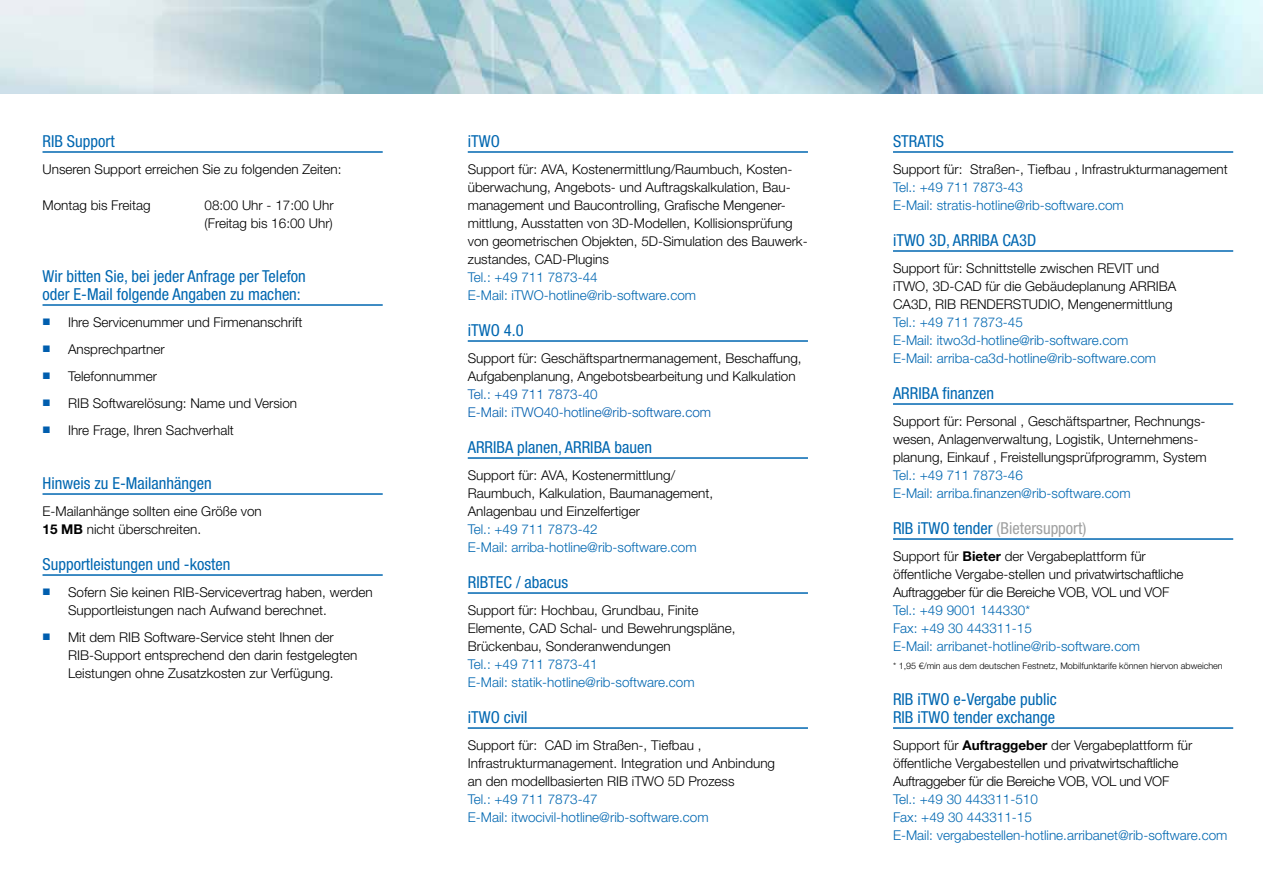
<style>
.page{position:relative;width:1263px;height:893px;background:#fff}
.page>*{position:absolute;margin:0;border:0;box-sizing:border-box;transform-origin:0 0}
.t1{font:condensed 16.5px/18px "Helvetica Neue LT Pro";color:#0067b1}
.t2{font:condensed 16.5px "Helvetica Neue LT Pro";color:#9fa0a0}
.t3{font:300 13.5px/18px "Helvetica Neue LT Pro";color:#000}
.t4{font:300 13.5px/18px "Helvetica Neue LT Pro";color:#0067b1}
.t5{font:300 13.5px/18px "Helvetica Neue LT Pro";letter-spacing:-.02em;color:#000}
.t6{font:300 13.5px/18px "Helvetica Neue LT Pro";color:#005eae}
.t7{font:300 9px "Helvetica Neue LT Pro";color:#000}
.s1{font-weight:700}
.s2{color:#0067b1}
</style>
<div class="page">
<hr style="left:43px;top:151px;width:340px;height:2px;background:#0067b1">
<hr style="left:43px;top:304px;width:340px;height:2px;background:#0067b1">
<hr style="left:43px;top:493px;width:340px;height:2px;background:#0067b1">
<hr style="left:43px;top:574px;width:340px;height:2px;background:#0067b1">
<hr style="left:468px;top:151px;width:340px;height:2px;background:#0067b1">
<hr style="left:468px;top:340px;width:340px;height:2px;background:#0067b1">
<hr style="left:468px;top:457px;width:340px;height:2px;background:#0067b1">
<hr style="left:468px;top:592px;width:340px;height:2px;background:#0067b1">
<hr style="left:468px;top:727px;width:340px;height:2px;background:#0067b1">
<hr style="left:893px;top:151px;width:340px;height:2px;background:#0067b1">
<hr style="left:893px;top:250px;width:340px;height:2px;background:#0067b1">
<hr style="left:893px;top:403px;width:340px;height:2px;background:#0067b1">
<hr style="left:893px;top:538px;width:340px;height:2px;background:#0067b1">
<hr style="left:893px;top:727px;width:340px;height:2px;background:#0067b1">
<img style="left:0;top:0;width:1263px;height:94px">
<p class="t1" style="left:43px;top:132px;width:74px">RIB Support</p>
<p class="t3" style="left:43px;top:160px;width:301px">Unseren Support erreichen Sie zu folgenden Zeiten:</p>
<p class="t3" style="left:43px;top:196px;width:110px">Montag bis Freitag</p>
<p class="t3" style="left:205px;top:196px;width:131px">08:00 Uhr - 17:00 Uhr (Freitag bis 16:00 Uhr)</p>
<p class="t1" style="left:43px;top:267px;width:265px">Wir bitten Sie, bei jeder Anfrage per Telefon oder E-Mail folgende Angaben zu machen:</p>
<p class="t3" style="left:68px;top:309px;width:236px;line-height:27px">Ihre Servicenummer und Firmenanschrift<br>Ansprechpartner<br>Telefonnummer<br>RIB Softwarelösung: Name und Version<br>Ihre Frage, Ihren Sachverhalt</p>
<p class="t1" style="left:43px;top:474px;width:171px">Hinweis zu E-Mailanhängen</p>
<p class="t3" style="left:43px;top:502px;width:221px">E-Mailanhänge sollten eine Größe von<br><span class="s1">15 MB</span> nicht überschreiten.</p>
<p class="t1" style="left:43px;top:555px;width:189px">Supportleistungen und -kosten</p>
<p class="t3" style="left:68px;top:583px;width:306px">Sofern Sie keinen RIB-Servicevertrag haben, werden<br>Supportleistungen nach Aufwand berechnet.</p>
<p class="t3" style="left:68px;top:628px;width:291px">Mit dem RIB Software-Service steht Ihnen der<br>RIB-Support entsprechend den darin festgelegten<br>Leistungen ohne Zusatzkosten zur Verfügung.</p>
<p class="t1" style="left:468px;top:132px;width:34px">iTWO</p>
<p class="t3" style="left:468px;top:160px;width:341px">Support für: AVA, Kostenermittlung/Raumbuch, Kosten&shy;überwachung, Angebots- und Auftragskalkulation, Bau&shy;management und Baucontrolling, Grafische Mengener&shy;mittlung, Ausstatten von 3D-Modellen, Kollisionsprüfung von geometrischen Objekten, 5D-Simulation des Bauwerk&shy;zustandes, CAD-Plugins</p>
<p class="t4" style="left:468px;top:268px;width:230px">Tel.: +49 711 7873-44<br>E-Mail: iTWO-hotline@rib-software.com</p>
<p class="t1" style="left:468px;top:321px;width:57px">iTWO 4.0</p>
<p class="t3" style="left:468px;top:349px;width:335px">Support für: Geschäftspartnermanagement, Beschaffung,<br>Aufgabenplanung, Angebotsbearbeitung und Kalkulation</p>
<p class="t6" style="left:468px;top:385px;width:245px">Tel.: +49 711 7873-40<br>E-Mail: iTWO40-hotline@rib-software.com</p>
<p class="t1" style="left:468px;top:438px;width:186px">ARRIBA planen, ARRIBA bauen</p>
<p class="t3" style="left:468px;top:466px;width:247px">Support für: AVA, Kostenermittlung/<br>Raumbuch, Kalkulation, Baumanagement,<br>Anlagenbau und Einzelfertiger</p>
<p class="t4" style="left:468px;top:520px;width:230px">Tel.: +49 711 7873-42<br>E-Mail: arriba-hotline@rib-software.com</p>
<p class="t1" style="left:468px;top:573px;width:102px">RIBTEC / abacus</p>
<p class="t3" style="left:468px;top:601px;width:269px">Support für: Hochbau, Grundbau, Finite<br>Elemente, CAD Schal- und Bewehrungspläne,<br>Brückenbau, Sonderanwendungen</p>
<p class="t4" style="left:468px;top:655px;width:228px">Tel.: +49 711 7873-41<br>E-Mail: statik-hotline@rib-software.com</p>
<p class="t1" style="left:468px;top:708px;width:61px">iTWO civil</p>
<p class="t3" style="left:468px;top:736px;width:309px">Support für: CAD im Straßen-, Tiefbau ,<br>Infrastrukturmanagement. Integration und Anbindung an den modellbasierten RIB iTWO 5D Prozess</p>
<p class="t4" style="left:468px;top:790px;width:242px">Tel.: +49 711 7873-47<br>E-Mail: itwocivil-hotline@rib-software.com</p>
<p class="t1" style="left:893px;top:132px;width:53px">STRATIS</p>
<p class="t3" style="left:893px;top:160px;width:336px">Support für: Straßen-, Tiefbau , Infrastrukturmanagement</p>
<p class="t4" style="left:893px;top:178px;width:232px">Tel.: +49 711 7873-43<br>E-Mail: stratis-hotline@rib-software.com</p>
<p class="t1" style="left:893px;top:231px;width:145px">iTWO 3D, ARRIBA CA3D</p>
<p class="t3" style="left:893px;top:259px;width:285px">Support für: Schnittstelle zwischen REVIT und iTWO, 3D-CAD für die Gebäudeplanung ARRIBA<br>CA3D, RIB RENDERSTUDIO, Mengenermittlung</p>
<p class="t4" style="left:893px;top:313px;width:265px">Tel.: +49 711 7873-45<br>E-Mail: itwo3d-hotline@rib-software.com<br>E-Mail: arriba-ca3d-hotline@rib-software.com</p>
<p class="t1" style="left:893px;top:384px;width:103px">ARRIBA finanzen</p>
<p class="t3" style="left:893px;top:412px;width:315px">Support für: Personal , Geschäftspartner, Rechnungs&shy;wesen, Anlagenverwaltung, Logistik, Unternehmens&shy;planung, Einkauf , Freistellungsprüfprogramm, System</p>
<p class="t4" style="left:893px;top:466px;width:239px">Tel.: +49 711 7873-46<br>E-Mail: arriba.finanzen@rib-software.com</p>
<p class="t2" style="left:893px;top:519px;width:195px"><span class="s2">RIB iTWO tender</span> (Bietersupport)</p>
<p class="t5" style="left:893px;top:547px;width:292px">Support für <span class="s1">Bieter</span> der Vergabeplattform für öffentliche Vergabe-stellen und privatwirtschaftliche<br>Auftraggeber für die Bereiche VOB, VOL und VOF</p>
<p class="t4" style="left:893px;top:601px;width:249px">Tel.: +49 9001 144330*<br>Fax: +49 30 443311-15<br>E-Mail: arribanet-hotline@rib-software.com</p>
<p class="t7" style="left:893px;top:661px;width:331px">* 1,95 €/min aus dem deutschen Festnetz, Mobilfunktarife können hiervon abweichen</p>
<p class="t1" style="left:893px;top:690px;width:165px">RIB iTWO e-Vergabe public<br>RIB iTWO tender exchange</p>
<p class="t5" style="left:893px;top:736px;width:301px">Support für <span class="s1">Auftraggeber</span> der Vergabeplattform für öffentliche Vergabestellen und privatwirtschaftliche<br>Auftraggeber für die Bereiche VOB, VOL und VOF</p>
<p class="t4" style="left:893px;top:790px;width:336px">Tel.: +49 30 443311-510<br>Fax: +49 30 443311-15<br>E-Mail: vergabestellen-hotline.arribanet@rib-software.com</p>
</div>
